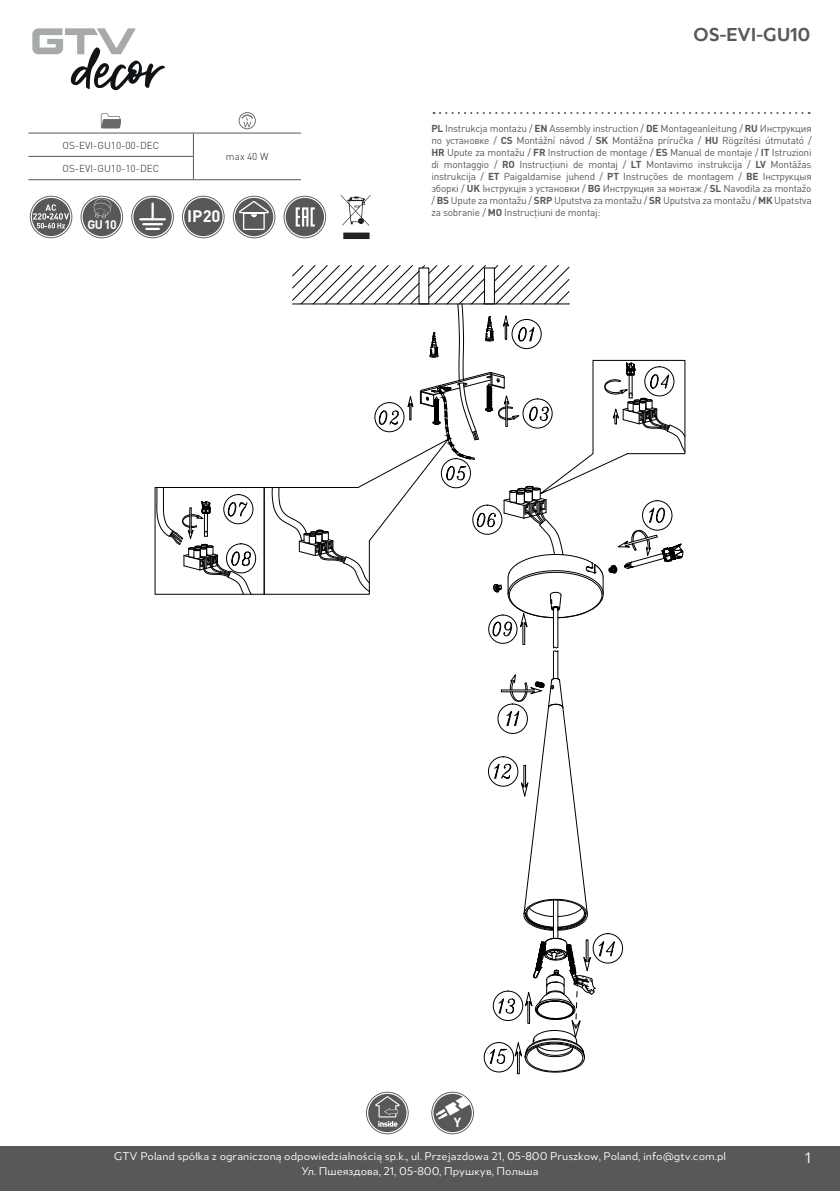
<style>
.page{position:relative;width:840px;height:1191px;background:#fff}
.page>*{position:absolute;margin:0;border:0;box-sizing:border-box;transform-origin:0 0}
._01_tytul{font:700 20px "Merel";letter-spacing:-.015em;color:#57585a}
.t1{font:700 16.6px "DIN Pro";color:#fff}
.IndexGTV{font:16px "Merel";color:#fff}
.t2{font:700 13px "DIN Pro";color:#fff}
.t3{font:700 12.2px "DIN Pro";color:#fff}
.t4{font:12px "Merel";color:#fff}
._00_Body_tekst_10_pt{font:10px/12px "DIN Pro";letter-spacing:-.02em;color:#57585a;text-align:justify}
.Dla_tabel_INDEX{font:300 10px "DIN Pro";color:#231f20}
.Dla_tabel{font:300 10px "DIN Pro";color:#231f20}
.s1{font-weight:700}
</style>
<div class="page">
<div style="left:0;top:1146px;width:839px;height:45px;background:#57585a"></div>
<svg style="left:32px;top:28px;width:133px;height:62px"></svg>
<hr style="left:193px;top:133px;width:108px;height:1px;background:#57585a">
<svg style="left:193px;top:133px;width:1px;height:46px"></svg>
<hr style="left:193px;top:179px;width:108px;height:1px;background:#57585a">
<hr style="left:28px;top:133px;width:165px;height:1px;background:#57585a">
<hr style="left:28px;top:156px;width:165px;height:1px;background:#57585a">
<hr style="left:28px;top:179px;width:165px;height:1px;background:#57585a">
<svg style="left:101px;top:113px;width:20px;height:15px"></svg>
<svg style="left:238px;top:112px;width:18px;height:17px"></svg>
<svg style="left:433px;top:112px;width:369px;height:2px"></svg>
<svg style="left:131px;top:196px;width:43px;height:42px"></svg>
<div style="left:132px;top:197px;width:41px;height:40px;border:1px solid #fff;border-radius:50%"></div>
<hr style="left:140px;top:218px;width:25px;height:2px;background:#fff">
<hr style="left:151px;top:204px;width:3px;height:15px;background:#fff">
<svg style="left:143px;top:223px;width:19px;height:7px"></svg>
<svg style="left:30px;top:196px;width:42px;height:42px"></svg>
<div style="left:31px;top:197px;width:40px;height:40px;border:1px solid #fff;border-radius:50%"></div>
<svg style="left:33px;top:204px;width:36px;height:24px"></svg>
<svg style="left:80px;top:196px;width:43px;height:42px"></svg>
<div style="left:81px;top:197px;width:41px;height:40px;border:1px solid #fff;border-radius:50%"></div>
<svg style="left:94px;top:199px;width:17px;height:19px"></svg>
<div style="left:182px;top:196px;width:42px;height:42px;background:#57585a;border-radius:50%"></div>
<div style="left:183px;top:197px;width:40px;height:40px;border:1px solid #fff;border-radius:50%"></div>
<svg style="left:283px;top:196px;width:43px;height:42px"></svg>
<div style="left:284px;top:197px;width:41px;height:40px;border:1px solid #fff;border-radius:50%"></div>
<svg style="left:295px;top:207px;width:19px;height:19px"></svg>
<svg style="left:233px;top:196px;width:42px;height:42px"></svg>
<div style="left:233px;top:197px;width:41px;height:40px;border:1px solid #fff;border-radius:50%"></div>
<svg style="left:239px;top:201px;width:30px;height:29px"></svg>
<svg style="left:340px;top:195px;width:30px;height:44px"></svg>
<svg style="left:431px;top:1091px;width:42px;height:43px"></svg>
<div style="left:432px;top:1092px;width:40px;height:41px;border:1px solid #fff;border-radius:50%"></div>
<svg style="left:435px;top:1096px;width:35px;height:23px"></svg>
<svg style="left:366px;top:1091px;width:42px;height:43px"></svg>
<div style="left:367px;top:1092px;width:40px;height:41px;border:1px solid #fff;border-radius:50%"></div>
<svg style="left:375px;top:1096px;width:24px;height:30px"></svg>
<hr style="left:552px;top:900px;width:1px;height:38px;background:#000">
<hr style="left:557px;top:900px;width:1px;height:38px;background:#000">
<div style="left:592px;top:933px;width:30px;height:30px;border:1px solid #000;border-radius:50%"></div>
<svg style="left:489px;top:937px;width:126px;height:137px"></svg>
<div style="left:483px;top:1042px;width:30px;height:30px;border:1px solid #000;border-radius:50%"></div>
<svg style="left:156px;top:265px;width:530px;height:666px"></svg>
<div style="left:641px;top:500px;width:31px;height:30px;border:1px solid #000;border-radius:50%"></div>
<p class="Dla_tabel_INDEX" style="left:62px;top:138px;width:98px">OS-EVI-GU10-00-DEC</p>
<p class="Dla_tabel_INDEX" style="left:62px;top:161px;width:98px">OS-EVI-GU10-10-DEC</p>
<p class="t3" style="left:87px;top:216px;width:31px">GU10</p>
<p class="Dla_tabel" style="left:226px;top:150px;width:44px">max 40 W</p>
<p class="t1" style="left:187px;top:205px;width:35px">IP20</p>
<p class="_01_tytul" style="left:692px;top:19px;width:119px">OS-EVI-GU10</p>
<p class="_00_Body_tekst_10_pt" style="left:431px;top:122px;width:381px"><span class="s1">PL</span> Instrukcja montażu / <span class="s1">EN</span> Assembly instruction / <span class="s1">DE</span> Montageanleitung / <span class="s1">RU</span> Инструкция по установке / <span class="s1">CS</span> Montážní návod / <span class="s1">SK</span> Montážna príručka / <span class="s1">HU</span> Rögzítési útmutató / <span class="s1">HR</span> Upute za montažu / <span class="s1">FR</span> Instruction de montage / <span class="s1">ES</span> Manual de montaje / <span class="s1">IT</span> Istruzioni di montaggio / <span class="s1">RO</span> Instrucțiuni de montaj / <span class="s1">LT</span> Montavimo instrukcija / <span class="s1">LV</span> Montāžas instrukcija / <span class="s1">ET</span> Paigaldamise juhend / <span class="s1">PT</span> Instruções de montagem / <span class="s1">BE</span> Iнструкцыя зборкі / <span class="s1">UK</span> Інструкція з установки / <span class="s1">BG</span> Инструкция за монтаж / <span class="s1">SL</span> Navodila za montažo / <span class="s1">BS</span> Upute za montažu / <span class="s1">SRP</span> Uputstva za montažu / <span class="s1">SR</span> Uputstva za montažu / <span class="s1">MK</span> Upatstva za sobranie / <span class="s1">MO</span> Instrucțiuni de montaj:</p>
<p class="t2" style="left:453px;top:1113px;width:9px">Y</p>
<p class="t4" style="left:114px;top:1147px;width:613px">GTV Poland spółka z ograniczoną odpowiedzialnością sp.k., ul. Przejazdowa 21, 05-800 Pruszkow, Poland, info@gtv.com.pl</p>
<p class="t4" style="left:301px;top:1161px;width:238px">Ул. Пшеяздова, 21, 05-800, Прушкув, Польша</p>
<p class="IndexGTV" style="left:804px;top:1145px;width:7px">1</p>
</div>
